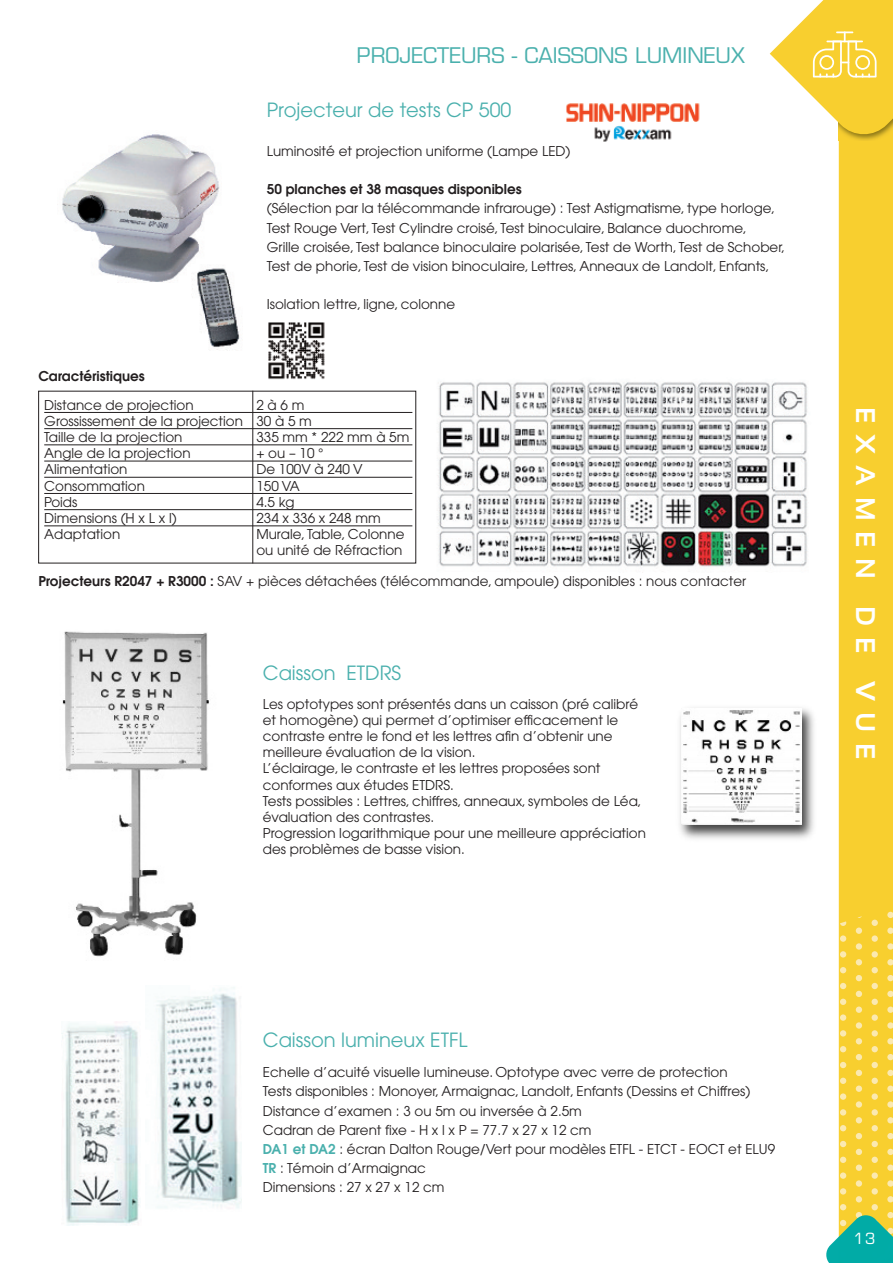
<style>
.page{position:relative;width:893px;height:1263px;background:#fff}
.page>*{position:absolute;margin:0;border:0;box-sizing:border-box;transform-origin:0 0}
.t1{font:700 27px "Sansation";letter-spacing:.4em;color:#fff}
.t2{font:21px "Eurostile";color:#4ab0ad}
.t3{font:19.5px "Avant Garde";color:#4ab0ad}
.t4{font:15px "Eurostile";color:#fff}
.t5{font:13.5px/16.2px "Avant Garde";color:#231f20}
.t6{font:600 13.5px "Avant Garde";color:#231f20}
.s1{font-weight:600}
.s2{font-weight:600;color:#4ab0ad}
</style>
<div class="page">
<div style="left:839px;top:141px;width:54px;height:1074px;background:#f8cf2f"></div>
<svg style="left:887px;top:1212px;width:6px;height:3px"></svg>
<svg style="left:887px;top:1196px;width:6px;height:6px"></svg>
<div style="left:887px;top:1180px;width:6px;height:7px;background:#fbe9b0;border-radius:50%"></div>
<div style="left:887px;top:1164px;width:6px;height:7px;background:#fbe9b0;border-radius:50%"></div>
<svg style="left:887px;top:1149px;width:6px;height:6px"></svg>
<svg style="left:887px;top:1133px;width:6px;height:6px"></svg>
<svg style="left:887px;top:1117px;width:6px;height:6px"></svg>
<div style="left:887px;top:1101px;width:6px;height:7px;background:#fbe9b0;border-radius:50%"></div>
<div style="left:887px;top:1085px;width:6px;height:7px;background:#fbe9b0;border-radius:50%"></div>
<svg style="left:887px;top:1070px;width:6px;height:6px"></svg>
<svg style="left:887px;top:1054px;width:6px;height:6px"></svg>
<svg style="left:887px;top:1038px;width:6px;height:6px"></svg>
<div style="left:887px;top:1022px;width:6px;height:7px;background:#fbe9b0;border-radius:50%"></div>
<div style="left:887px;top:1006px;width:6px;height:7px;background:#fbe9b0;border-radius:50%"></div>
<svg style="left:887px;top:991px;width:6px;height:6px"></svg>
<svg style="left:887px;top:975px;width:6px;height:6px"></svg>
<svg style="left:887px;top:959px;width:6px;height:6px"></svg>
<div style="left:887px;top:943px;width:6px;height:7px;background:#fbe9b0;border-radius:50%"></div>
<div style="left:887px;top:927px;width:6px;height:7px;background:#fbe9b0;border-radius:50%"></div>
<svg style="left:887px;top:912px;width:6px;height:6px"></svg>
<svg style="left:872px;top:1204px;width:6px;height:6px"></svg>
<svg style="left:872px;top:1188px;width:6px;height:6px"></svg>
<div style="left:872px;top:1172px;width:6px;height:7px;background:#fbe9b0;border-radius:50%"></div>
<svg style="left:872px;top:1157px;width:6px;height:6px"></svg>
<svg style="left:872px;top:1141px;width:6px;height:6px"></svg>
<svg style="left:872px;top:1125px;width:6px;height:6px"></svg>
<svg style="left:872px;top:1109px;width:6px;height:6px"></svg>
<div style="left:872px;top:1093px;width:6px;height:7px;background:#fbe9b0;border-radius:50%"></div>
<svg style="left:872px;top:1078px;width:6px;height:6px"></svg>
<svg style="left:872px;top:1062px;width:6px;height:6px"></svg>
<svg style="left:872px;top:1046px;width:6px;height:6px"></svg>
<svg style="left:872px;top:1030px;width:6px;height:6px"></svg>
<div style="left:872px;top:1014px;width:6px;height:7px;background:#fbe9b0;border-radius:50%"></div>
<svg style="left:872px;top:999px;width:6px;height:6px"></svg>
<svg style="left:872px;top:983px;width:6px;height:6px"></svg>
<svg style="left:872px;top:967px;width:6px;height:6px"></svg>
<svg style="left:872px;top:951px;width:6px;height:6px"></svg>
<div style="left:872px;top:935px;width:6px;height:7px;background:#fbe9b0;border-radius:50%"></div>
<svg style="left:872px;top:920px;width:6px;height:6px"></svg>
<svg style="left:856px;top:1212px;width:6px;height:3px"></svg>
<svg style="left:856px;top:1196px;width:6px;height:6px"></svg>
<div style="left:856px;top:1180px;width:6px;height:7px;background:#fbe9b0;border-radius:50%"></div>
<div style="left:856px;top:1164px;width:6px;height:7px;background:#fbe9b0;border-radius:50%"></div>
<svg style="left:856px;top:1149px;width:6px;height:6px"></svg>
<svg style="left:856px;top:1133px;width:6px;height:6px"></svg>
<svg style="left:856px;top:1117px;width:6px;height:6px"></svg>
<div style="left:856px;top:1101px;width:6px;height:7px;background:#fbe9b0;border-radius:50%"></div>
<div style="left:856px;top:1085px;width:6px;height:7px;background:#fbe9b0;border-radius:50%"></div>
<svg style="left:856px;top:1070px;width:6px;height:6px"></svg>
<svg style="left:856px;top:1054px;width:6px;height:6px"></svg>
<svg style="left:856px;top:1038px;width:6px;height:6px"></svg>
<div style="left:856px;top:1022px;width:6px;height:7px;background:#fbe9b0;border-radius:50%"></div>
<div style="left:856px;top:1006px;width:6px;height:7px;background:#fbe9b0;border-radius:50%"></div>
<svg style="left:856px;top:991px;width:6px;height:6px"></svg>
<svg style="left:856px;top:975px;width:6px;height:6px"></svg>
<svg style="left:856px;top:959px;width:6px;height:6px"></svg>
<div style="left:856px;top:943px;width:6px;height:7px;background:#fbe9b0;border-radius:50%"></div>
<div style="left:856px;top:927px;width:6px;height:7px;background:#fbe9b0;border-radius:50%"></div>
<svg style="left:840px;top:1204px;width:6px;height:6px"></svg>
<svg style="left:840px;top:1188px;width:6px;height:6px"></svg>
<div style="left:840px;top:1172px;width:6px;height:7px;background:#fbe9b0;border-radius:50%"></div>
<svg style="left:840px;top:1157px;width:6px;height:6px"></svg>
<svg style="left:840px;top:1141px;width:6px;height:6px"></svg>
<svg style="left:840px;top:1125px;width:6px;height:6px"></svg>
<svg style="left:840px;top:1109px;width:6px;height:6px"></svg>
<div style="left:840px;top:1093px;width:6px;height:7px;background:#fbe9b0;border-radius:50%"></div>
<svg style="left:840px;top:1078px;width:6px;height:6px"></svg>
<svg style="left:840px;top:1062px;width:6px;height:6px"></svg>
<svg style="left:840px;top:1046px;width:6px;height:6px"></svg>
<svg style="left:840px;top:1030px;width:6px;height:6px"></svg>
<div style="left:840px;top:1014px;width:6px;height:7px;background:#fbe9b0;border-radius:50%"></div>
<svg style="left:840px;top:999px;width:6px;height:6px"></svg>
<svg style="left:840px;top:983px;width:6px;height:6px"></svg>
<svg style="left:840px;top:967px;width:6px;height:6px"></svg>
<svg style="left:840px;top:951px;width:6px;height:6px"></svg>
<div style="left:840px;top:935px;width:6px;height:7px;background:#fbe9b0;border-radius:50%"></div>
<svg style="left:840px;top:921px;width:6px;height:5px"></svg>
<img style="left:826px;top:1215px;width:67px;height:48px">
<img style="left:839px;top:137px;width:54px;height:4px">
<svg style="left:770px;top:0;width:123px;height:137px"></svg>
<img style="left:566px;top:103px;width:134px;height:39px">
<img style="left:62px;top:134px;width:158px;height:148px">
<img style="left:437px;top:382px;width:370px;height:185px">
<img style="left:191px;top:264px;width:49px;height:86px">
<hr style="left:44px;top:412px;width:368px;height:1px;background:#231f20">
<hr style="left:44px;top:428px;width:368px;height:1px;background:#231f20">
<hr style="left:44px;top:444px;width:368px;height:1px;background:#231f20">
<hr style="left:44px;top:461px;width:368px;height:1px;background:#231f20">
<hr style="left:44px;top:477px;width:368px;height:1px;background:#231f20">
<hr style="left:44px;top:493px;width:368px;height:1px;background:#231f20">
<hr style="left:44px;top:509px;width:368px;height:1px;background:#231f20">
<hr style="left:44px;top:525px;width:368px;height:1px;background:#231f20">
<hr style="left:252px;top:391px;width:1px;height:172px;background:#231f20">
<img style="left:61px;top:1022px;width:78px;height:203px">
<img style="left:156px;top:987px;width:85px;height:221px">
<img style="left:62px;top:631px;width:147px;height:326px">
<img style="left:679px;top:707px;width:135px;height:132px">
<img style="left:681px;top:708px;width:121px;height:117px">
<img style="left:268px;top:322px;width:57px;height:58px">
<p class="t6" style="left:38px;top:371px;width:108px">Caractéristiques</p>
<h2 class="t2" style="left:357px;top:47px;width:389px">PROJECTEURS - CAISSONS LUMINEUX</h2>
<h3 class="t3" style="left:267px;top:103px;width:246px">Projecteur de tests CP 500</h3>
<p class="t5" style="left:267px;top:144px;width:305px">Luminosité et projection uniforme (Lampe LED)</p>
<p class="t6" style="left:267px;top:184px;width:256px">50 planches et 38 masques disponibles</p>
<p class="t5" style="left:267px;top:200px;width:520px;line-height:19.2px">(Sélection par la télécommande infrarouge) : Test Astigmatisme, type horloge, Test Rouge Vert, Test Cylindre croisé, Test binoculaire, Balance duochrome,<br>Grille croisée, Test balance binoculaire polarisée, Test de Worth, Test de Schober, Test de phorie, Test de vision binoculaire, Lettres,Anneaux de Landolt, Enfants,</p>
<p class="t5" style="left:267px;top:298px;width:190px">Isolation lettre, ligne, colonne</p>
<p class="t5" style="left:44px;top:398px;width:269px;text-indent:212px">2à6m<br>Grossissement de la projection 30 à 5 m<br>Taille de la projection</p>
<p class="t5" style="left:44px;top:398px;width:151px">Distance de projection</p>
<p class="t5" style="left:256px;top:430px;width:155px">335 mm * 222 mm à 5m</p>
<p class="t5" style="left:44px;top:446px;width:148px">Angle de la projection</p>
<p class="t5" style="left:256px;top:446px;width:69px">+ou–10°</p>
<p class="t5" style="left:44px;top:463px;width:85px">Alimentation</p>
<p class="t5" style="left:256px;top:463px;width:108px">De 100V à 240 V</p>
<p class="t5" style="left:44px;top:479px;width:102px">Consommation</p>
<p class="t5" style="left:256px;top:479px;width:45px">150 VA</p>
<p class="t5" style="left:44px;top:495px;width:35px">Poids</p>
<p class="t5" style="left:256px;top:495px;width:40px">4.5 kg</p>
<p class="t5" style="left:44px;top:511px;width:134px">Dimensions (H x L x l)</p>
<p class="t5" style="left:256px;top:511px;width:126px">234 x 336 x 248 mm</p>
<p class="t5" style="left:44px;top:527px;width:78px">Adaptation</p>
<p class="t5" style="left:256px;top:527px;width:150px">Murale, Table, Colonne ou unité de Réfraction</p>
<p class="t5" style="left:38px;top:574px;width:709px"><span class="s1">Projecteurs R2047 + R3000 :</span> SAV + pièces détachées (télécommande, ampoule) disponibles : nous contacter</p>
<h3 class="t3" style="left:263px;top:665px;width:140px">Caisson ETDRS</h3>
<p class="t5" style="left:263px;top:697px;width:385px">Les optotypes sont présentés dans un caisson (pré calibré et homogène) qui permet d’optimiser efficacement le contraste entre le fond et les lettres afin d’obtenir une meilleure évaluation de la vision.<br>L’éclairage, le contraste et les lettres proposées sont conformes aux études ETDRS.<br>Tests possibles : Lettres, chiffres, anneaux, symboles de Léa, évaluation des contrastes.<br>Progression logarithmique pour une meilleure appréciation des problèmes de basse vision.</p>
<h3 class="t3" style="left:263px;top:1033px;width:206px">Caisson lumineux ETFL</h3>
<p class="t5" style="left:263px;top:1064px;width:514px;line-height:19.2px">Echelle d’acuité visuelle lumineuse. Optotype avec verre de protection<br>Tests disponibles : Monoyer,Armaignac, Landolt, Enfants (Dessins et Chiffres)<br>Distance d’examen : 3 ou 5m ou inversée à 2.5m<br>Cadran de Parent fixe - H x l x P = 77.7 x 27 x 12 cm<br><span class="s2">DA1 et DA2</span> : écran Dalton Rouge/Vert pour modèles ETFL - ETCT - EOCT et ELU9<br><span class="s2">TR</span> : Témoin d’Armaignac<br>Dimensions : 27 x 27 x 12 cm</p>
<h1 class="t1" style="left:881px;top:407px;width:353px;rotate:90deg">EXAMEN DE VUE</h1>
<p class="t4" style="left:853px;top:1233px;width:24px">13</p>
</div>
